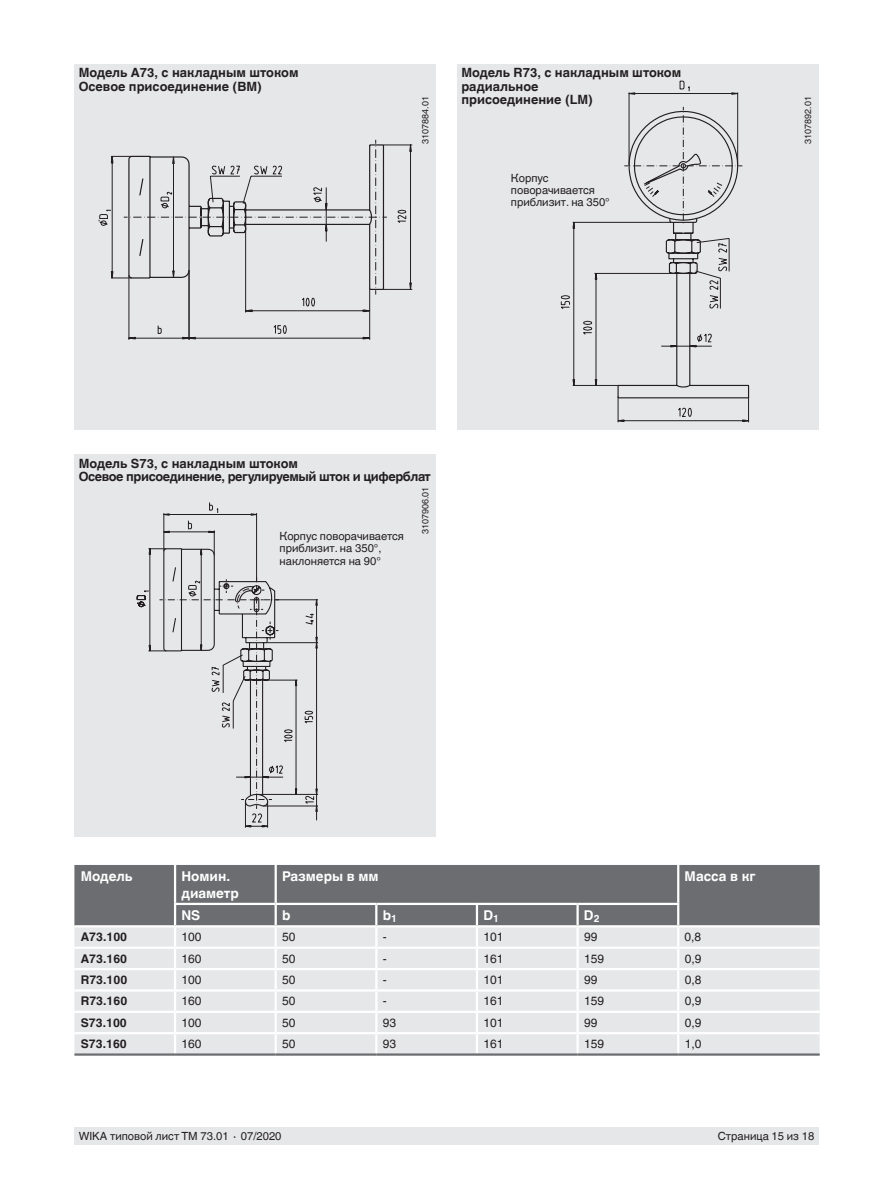
<style>
.page{position:relative;width:893px;height:1188px;background:#fff}
.page>*{position:absolute;margin:0;border:0;box-sizing:border-box;transform-origin:0 0}
.t1{font:700 13.5px/16.5px "Helvetica World";color:#fff}
.t2{font:700 12.75px/13.5px "Helvetica World";color:#231f20}
.t3{font:700 12.75px/13.5px "Helvetica World";letter-spacing:-.03em;color:#231f20}
.t4{font:12px "Helvetica World";color:#231f20}
.t5{font:700 12px "Helvetica World";color:#231f20}
.t6{font:11.25px/12.3px "Helvetica World";color:#231f20}
.t7{font:9px "Helvetica World";color:#231f20}
</style>
<div class="page">
<div style="left:74px;top:1128px;width:745px;height:17px;background:#e6e7e9"></div>
<div style="left:457px;top:64px;width:362px;height:365px;background:#e6e7e9"></div>
<div style="left:74px;top:64px;width:362px;height:365px;background:#e6e7e9"></div>
<div style="left:74px;top:454px;width:362px;height:383px;background:#e6e7e9"></div>
<div style="left:74px;top:865px;width:746px;height:60px;background:#6c6d70"></div>
<div style="left:74px;top:927px;width:746px;height:126px;background:#e6e7e9"></div>
<hr style="left:275px;top:865px;width:2px;height:38px;background:#fff">
<hr style="left:677px;top:865px;width:2px;height:38px;background:#fff">
<hr style="left:174px;top:903px;width:102px;height:2px;background:#fff">
<hr style="left:276px;top:903px;width:100px;height:2px;background:#fff">
<hr style="left:275px;top:905px;width:2px;height:20px;background:#fff">
<hr style="left:376px;top:903px;width:101px;height:2px;background:#fff">
<hr style="left:375px;top:905px;width:2px;height:20px;background:#fff">
<hr style="left:477px;top:903px;width:101px;height:2px;background:#fff">
<hr style="left:476px;top:905px;width:2px;height:20px;background:#fff">
<hr style="left:578px;top:903px;width:101px;height:2px;background:#fff">
<hr style="left:576px;top:905px;width:3px;height:20px;background:#fff">
<hr style="left:677px;top:905px;width:2px;height:20px;background:#fff">
<hr style="left:174px;top:927px;width:2px;height:20px;background:#fff">
<hr style="left:275px;top:927px;width:2px;height:20px;background:#fff">
<hr style="left:375px;top:927px;width:2px;height:20px;background:#fff">
<hr style="left:476px;top:927px;width:2px;height:20px;background:#fff">
<hr style="left:576px;top:927px;width:3px;height:20px;background:#fff">
<hr style="left:677px;top:927px;width:2px;height:20px;background:#fff">
<hr style="left:74px;top:947px;width:101px;height:2px;background:#fff">
<hr style="left:175px;top:947px;width:101px;height:2px;background:#fff">
<hr style="left:276px;top:947px;width:100px;height:2px;background:#fff">
<hr style="left:376px;top:947px;width:101px;height:2px;background:#fff">
<hr style="left:477px;top:947px;width:101px;height:2px;background:#fff">
<hr style="left:578px;top:947px;width:100px;height:2px;background:#fff">
<hr style="left:576px;top:949px;width:3px;height:19px;background:#fff">
<hr style="left:678px;top:947px;width:142px;height:2px;background:#fff">
<hr style="left:74px;top:968px;width:101px;height:2px;background:#fff">
<hr style="left:175px;top:968px;width:101px;height:2px;background:#fff">
<hr style="left:276px;top:968px;width:100px;height:2px;background:#fff">
<hr style="left:376px;top:968px;width:101px;height:2px;background:#fff">
<hr style="left:477px;top:968px;width:101px;height:2px;background:#fff">
<hr style="left:578px;top:968px;width:100px;height:2px;background:#fff">
<hr style="left:576px;top:970px;width:3px;height:19px;background:#fff">
<hr style="left:678px;top:968px;width:142px;height:2px;background:#fff">
<hr style="left:74px;top:989px;width:101px;height:3px;background:#fff">
<hr style="left:175px;top:989px;width:101px;height:3px;background:#fff">
<hr style="left:276px;top:989px;width:100px;height:3px;background:#fff">
<hr style="left:376px;top:989px;width:101px;height:3px;background:#fff">
<hr style="left:477px;top:989px;width:101px;height:3px;background:#fff">
<hr style="left:578px;top:989px;width:100px;height:3px;background:#fff">
<hr style="left:576px;top:992px;width:3px;height:19px;background:#fff">
<hr style="left:678px;top:989px;width:142px;height:3px;background:#fff">
<hr style="left:74px;top:1011px;width:101px;height:2px;background:#fff">
<hr style="left:175px;top:1011px;width:101px;height:2px;background:#fff">
<hr style="left:276px;top:1011px;width:100px;height:2px;background:#fff">
<hr style="left:376px;top:1011px;width:101px;height:2px;background:#fff">
<hr style="left:477px;top:1011px;width:101px;height:2px;background:#fff">
<hr style="left:578px;top:1011px;width:100px;height:2px;background:#fff">
<hr style="left:576px;top:1013px;width:3px;height:19px;background:#fff">
<hr style="left:678px;top:1011px;width:142px;height:2px;background:#fff">
<hr style="left:74px;top:1032px;width:101px;height:2px;background:#fff">
<hr style="left:175px;top:1032px;width:101px;height:2px;background:#fff">
<svg style="left:174px;top:949px;width:2px;height:104px"></svg>
<hr style="left:276px;top:1032px;width:100px;height:2px;background:#fff">
<svg style="left:275px;top:949px;width:2px;height:104px"></svg>
<hr style="left:376px;top:1032px;width:101px;height:2px;background:#fff">
<svg style="left:375px;top:949px;width:2px;height:104px"></svg>
<hr style="left:477px;top:1032px;width:101px;height:2px;background:#fff">
<svg style="left:476px;top:949px;width:2px;height:104px"></svg>
<hr style="left:578px;top:1032px;width:100px;height:2px;background:#fff">
<hr style="left:576px;top:1034px;width:3px;height:19px;background:#fff">
<hr style="left:678px;top:1032px;width:142px;height:2px;background:#fff">
<svg style="left:677px;top:949px;width:2px;height:104px"></svg>
<hr style="left:174px;top:865px;width:2px;height:38px;background:#fff">
<hr style="left:174px;top:905px;width:2px;height:20px;background:#fff">
<hr style="left:74px;top:1053px;width:101px;height:3px;background:#6c6d70">
<hr style="left:175px;top:1053px;width:101px;height:3px;background:#6c6d70">
<hr style="left:276px;top:1053px;width:100px;height:3px;background:#6c6d70">
<hr style="left:376px;top:1053px;width:101px;height:3px;background:#6c6d70">
<hr style="left:477px;top:1053px;width:101px;height:3px;background:#6c6d70">
<hr style="left:578px;top:1053px;width:100px;height:3px;background:#6c6d70">
<hr style="left:678px;top:1053px;width:142px;height:3px;background:#6c6d70">
<svg style="left:128px;top:139px;width:279px;height:201px"></svg>
<svg style="left:98px;top:144px;width:287px;height:147px"></svg>
<svg style="left:560px;top:81px;width:125px;height:305px"></svg>
<svg style="left:617px;top:85px;width:132px;height:337px"></svg>
<svg style="left:143px;top:502px;width:175px;height:326px"></svg>
<p class="t2" style="left:79px;top:66px;width:221px">Модель A73, с накладным штоком<br>Осевое присоединение (BM)</p>
<p class="t2" style="left:461px;top:66px;width:221px">Модель R73, с накладным штоком радиальное<br>присоединение (LM)</p>
<p class="t7" style="left:420px;top:144px;width:49px;rotate:-90deg">3107884.01</p>
<p class="t7" style="left:803px;top:144px;width:49px;rotate:-90deg">3107892.01</p>
<p class="t6" style="left:511px;top:172px;width:100px">Корпус поворачивается приблизит. на 350°</p>
<p class="t3" style="left:79px;top:456px;width:354px">Модель S73, с накладным штоком<br>Осевое присоединение, регулируемый шток и циферблат</p>
<p class="t7" style="left:420px;top:534px;width:49px;rotate:-90deg">3107906.01</p>
<p class="t6" style="left:280px;top:530px;width:126px">Корпус поворачивается приблизит. на 350°, наклоняется на 90°</p>
<p class="t1" style="left:81px;top:868px;width:53px">Модель</p>
<p class="t1" style="left:181px;top:868px;width:59px">Номин. диаметр</p>
<p class="t1" style="left:282px;top:868px;width:98px">Размеры в мм</p>
<p class="t1" style="left:685px;top:868px;width:72px">Масса в кг</p>
<p class="t1" style="left:181px;top:907px;width:20px">NS</p>
<p class="t1" style="left:282px;top:907px;width:10px">b</p>
<p class="t1" style="left:383px;top:907px;width:16px">b<sub>1</sub></p>
<p class="t1" style="left:483px;top:907px;width:17px">D<sub>1</sub></p>
<p class="t1" style="left:584px;top:907px;width:17px">D<sub>2</sub></p>
<p class="t5" style="left:81px;top:930px;width:48px">A73.100</p>
<p class="t4" style="left:181px;top:930px;width:22px">100</p>
<p class="t4" style="left:282px;top:930px;width:15px">50</p>
<p class="t4" style="left:383px;top:930px;width:5px">-</p>
<p class="t4" style="left:483px;top:930px;width:22px">101</p>
<p class="t4" style="left:584px;top:930px;width:15px">99</p>
<p class="t4" style="left:685px;top:930px;width:18px">0,8</p>
<p class="t5" style="left:81px;top:952px;width:48px">A73.160</p>
<p class="t4" style="left:181px;top:952px;width:22px">160</p>
<p class="t4" style="left:282px;top:952px;width:15px">50</p>
<p class="t4" style="left:383px;top:952px;width:5px">-</p>
<p class="t4" style="left:483px;top:952px;width:22px">161</p>
<p class="t4" style="left:584px;top:952px;width:22px">159</p>
<p class="t4" style="left:685px;top:952px;width:18px">0,9</p>
<p class="t5" style="left:81px;top:973px;width:48px">R73.100</p>
<p class="t4" style="left:181px;top:973px;width:22px">100</p>
<p class="t4" style="left:282px;top:973px;width:15px">50</p>
<p class="t4" style="left:383px;top:973px;width:5px">-</p>
<p class="t4" style="left:483px;top:973px;width:22px">101</p>
<p class="t4" style="left:584px;top:973px;width:15px">99</p>
<p class="t4" style="left:685px;top:973px;width:18px">0,8</p>
<p class="t5" style="left:81px;top:994px;width:48px">R73.160</p>
<p class="t4" style="left:182px;top:994px;width:22px">160</p>
<p class="t4" style="left:282px;top:994px;width:15px">50</p>
<p class="t4" style="left:383px;top:994px;width:5px">-</p>
<p class="t4" style="left:483px;top:994px;width:22px">161</p>
<p class="t4" style="left:584px;top:994px;width:22px">159</p>
<p class="t4" style="left:685px;top:994px;width:18px">0,9</p>
<p class="t5" style="left:81px;top:1016px;width:47px">S73.100</p>
<p class="t4" style="left:182px;top:1016px;width:22px">100</p>
<p class="t4" style="left:282px;top:1016px;width:15px">50</p>
<p class="t4" style="left:383px;top:1016px;width:15px">93</p>
<p class="t4" style="left:483px;top:1016px;width:22px">101</p>
<p class="t4" style="left:584px;top:1016px;width:15px">99</p>
<p class="t4" style="left:685px;top:1016px;width:18px">0,9</p>
<p class="t5" style="left:81px;top:1037px;width:47px">S73.160</p>
<p class="t4" style="left:182px;top:1037px;width:22px">160</p>
<p class="t4" style="left:282px;top:1037px;width:15px">50</p>
<p class="t4" style="left:383px;top:1037px;width:15px">93</p>
<p class="t4" style="left:483px;top:1037px;width:22px">161</p>
<p class="t4" style="left:584px;top:1037px;width:22px">159</p>
<p class="t4" style="left:685px;top:1037px;width:18px">1,0</p>
<p class="t6" style="left:79px;top:1130px;width:204px">WIKA типовой лист TM 73.01 ∙ 07/2020</p>
<p class="t6" style="left:718px;top:1130px;width:98px">Страница 15 из 18</p>
</div>
